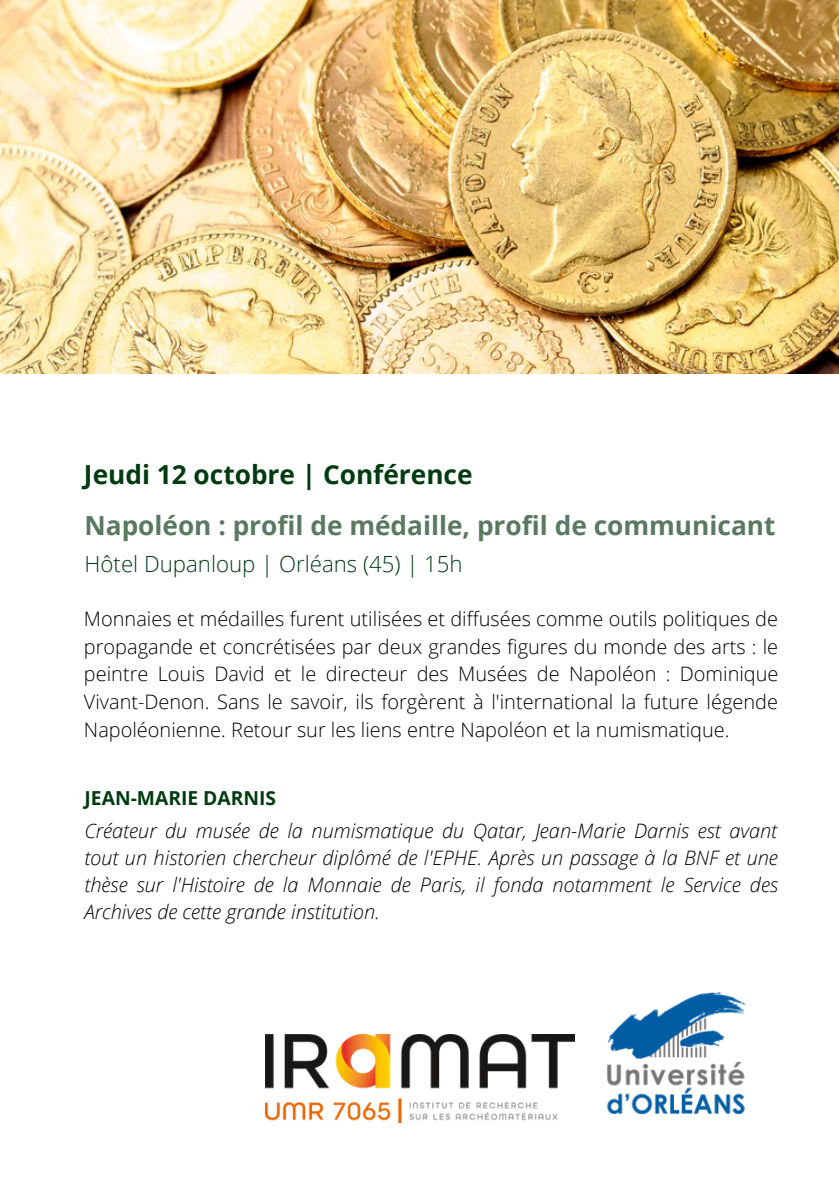
<style>
.page{position:relative;width:839px;height:1191px;background:#fff}
.page>*{position:absolute;margin:0;border:0;box-sizing:border-box;transform-origin:0 0}
.t1{font:700 26.2px "Open Sans";color:#597a60}
.t2{font:700 26.2px "Open Sans";color:#013c10}
.t3{font:300 22.2px "Open Sans";color:#013c10}
.t4{font:300 20px/27.6px "Open Sans";color:#000;text-align:justify}
.t5{font:italic 300 20px/27px "Open Sans";color:#000;text-align:justify}
.t6{font:700 19.2px "Open Sans";color:#013c10}
</style>
<div class="page">
<img style="left:0;top:0;width:838px;height:374px">
<img style="left:265px;top:1034px;width:309px;height:89px">
<img style="left:607px;top:992px;width:139px;height:123px">
<p class="t2" style="left:84px;top:456px;width:390px">Jeudi 12 octobre | Conférence</p>
<p class="t1" style="left:84px;top:507px;width:692px">Napoléon : profil de médaille, profil de communicant</p>
<p class="t3" style="left:84px;top:548px;width:379px">Hôtel Dupanloup | Orléans (45) | 15h</p>
<p class="t4" style="left:84px;top:604px;width:696px">Monnaies et médailles furent utilisées et diffusées comme outils politiques de propagande et concrétisées par deux grandes figures du monde des arts : le peintre Louis David et le directeur des Musées de Napoléon : Dominique Vivant-Denon. Sans le savoir, ils forgèrent à l'international la future légende Napoléonienne. Retour sur les liens entre Napoléon et la numismatique.</p>
<p class="t6" style="left:85px;top:785px;width:193px">JEAN-MARIE DARNIS</p>
<p class="t5" style="left:84px;top:816px;width:695px">Créateur du musée de la numismatique du Qatar, Jean-Marie Darnis est avant tout un historien chercheur diplômé de l'EPHE. Après un passage à la BNF et une thèse sur l'Histoire de la Monnaie de Paris, il fonda notamment le Service des Archives de cette grande institution.</p>
</div>
